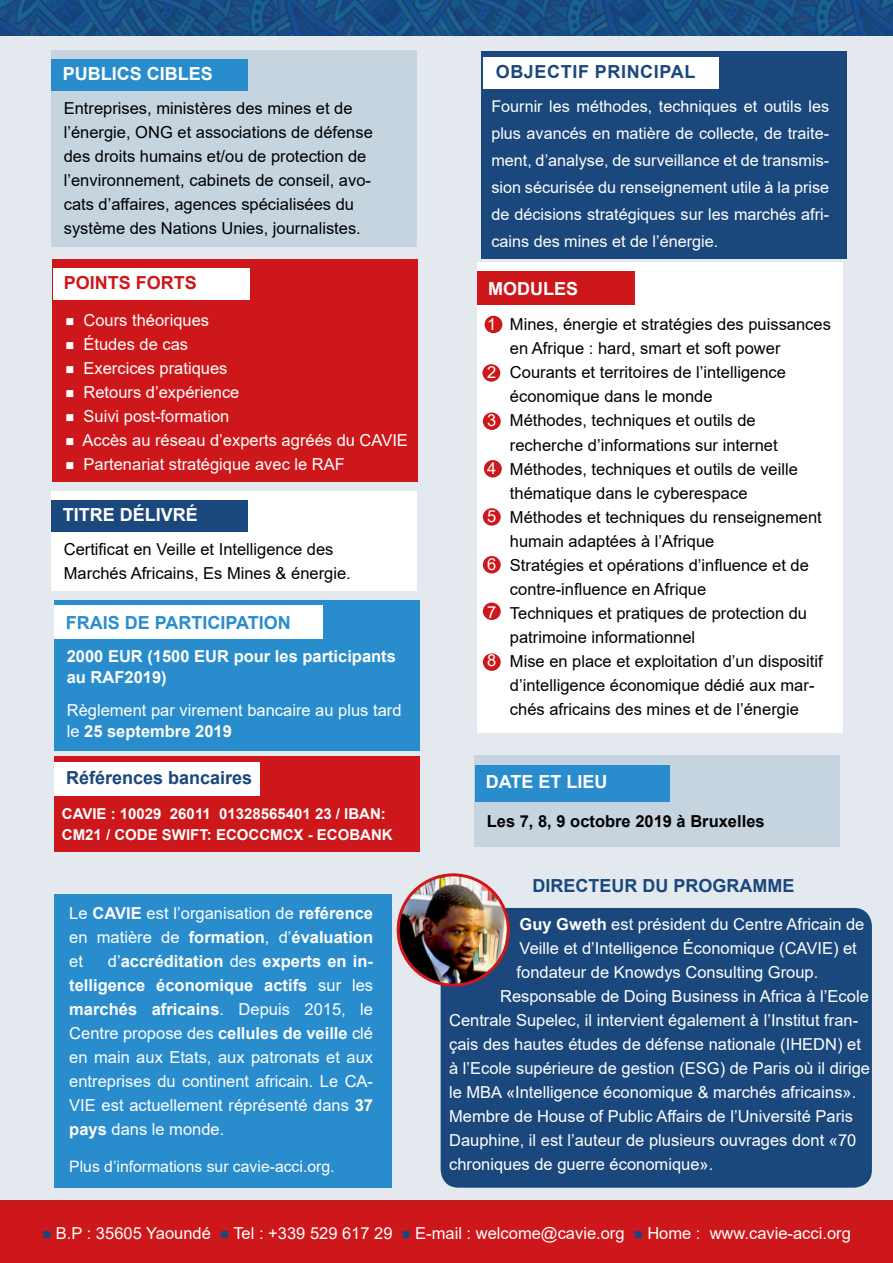
<style>
.page{position:relative;width:893px;height:1263px;background:#fff}
.page>*{position:absolute;margin:0;border:0;box-sizing:border-box;transform-origin:0 0}
.t1{font:700 18px "Arial";color:#fff}
.t2{font:700 18px "Arial";color:#1a487c}
.t3{font:700 18px "Arial";color:#298dcd}
.t4{font:700 18px "Arial";letter-spacing:.035em;color:#1a487c}
.t5{font:700 18px "Arial";color:#cd171a}
.t6{font:16.5px/24px "Arial";color:#fff;text-align:justify}
.t7{font:16.5px/24px "Arial";color:#000}
.t8{font:700 16.5px/21px "Arial";color:#fff}
.t9{font:700 16.5px "Arial";color:#000}
.t10{font:16.2px/27px "Arial";color:#fff;text-align:justify}
.t11{font:15.75px "Arial";color:#fff}
.t12{font:700 15px/21px "Arial";color:#fff}
.s1{font-weight:700}
.s2{color:#1a487c}
</style>
<div class="page">
<div style="left:0;top:1200px;width:893px;height:63px;background:#cd171a"></div>
<img style="left:0;top:0;width:893px;height:30px">
<div style="left:0;top:30px;width:893px;height:1170px;background:#e4e9ef"></div>
<div style="left:481px;top:51px;width:365px;height:208px;background:#1a487c"></div>
<div style="left:51px;top:50px;width:366px;height:197px;background:#c6d4e0"></div>
<div style="left:53px;top:259px;width:365px;height:223px;background:#cd171a"></div>
<div style="left:51px;top:491px;width:366px;height:100px;background:#fff"></div>
<div style="left:474px;top:755px;width:366px;height:91px;background:#c6d4e0"></div>
<div style="left:477px;top:262px;width:365px;height:471px;background:#fff"></div>
<div style="left:54px;top:756px;width:366px;height:95px;background:#cd171a"></div>
<div style="left:54px;top:601px;width:365px;height:150px;background:#298dcd"></div>
<div style="left:483px;top:57px;width:236px;height:31px;background:#fff"></div>
<div style="left:52px;top:59px;width:196px;height:32px;background:#298dcd"></div>
<div style="left:53px;top:268px;width:197px;height:32px;background:#fff"></div>
<div style="left:52px;top:500px;width:196px;height:31px;background:#1a487c"></div>
<div style="left:475px;top:765px;width:195px;height:37px;background:#298dcd"></div>
<div style="left:477px;top:271px;width:157px;height:33px;background:#cd171a"></div>
<div style="left:54px;top:763px;width:206px;height:33px;background:#fff"></div>
<div style="left:54px;top:605px;width:269px;height:34px;background:#fff"></div>
<div style="left:485px;top:316px;width:17px;height:17px;background:#cd171a;border-radius:50%"></div>
<div style="left:482px;top:364px;width:18px;height:18px;background:#cd171a;border-radius:50%"></div>
<div style="left:483px;top:412px;width:18px;height:18px;background:#cd171a;border-radius:50%"></div>
<div style="left:483px;top:508px;width:18px;height:18px;background:#cd171a;border-radius:50%"></div>
<div style="left:484px;top:460px;width:18px;height:17px;background:#cd171a;border-radius:50%"></div>
<div style="left:483px;top:556px;width:18px;height:17px;background:#cd171a;border-radius:50%"></div>
<div style="left:483px;top:653px;width:18px;height:18px;background:#cd171a;border-radius:50%"></div>
<div style="left:483px;top:602px;width:18px;height:18px;background:#cd171a;border-radius:50%"></div>
<div style="left:54px;top:894px;width:338px;height:294px;background:#298dcd"></div>
<div style="left:441px;top:908px;width:431px;height:280px;background:#1a487c;border-radius:18px"></div>
<img style="left:398px;top:875px;width:110px;height:110px;border-radius:55px">
<div style="left:397px;top:873px;width:113px;height:113px;border:3px solid #cd171a;border-radius:50%"></div>
<p class="t1" style="left:63px;top:61px;width:152px">PUBLICS CIBLES</p>
<p class="t4" style="left:496px;top:59px;width:201px">OBJECTIF PRINCIPAL</p>
<p class="t7" style="left:64px;top:96px;width:311px">Entreprises, ministères des mines et de l’énergie, ONG et associations de défense des droits humains et/ou de protection de l’environnement, cabinets de conseil, avo&shy;cats d’affaires, agences spécialisées du système des Nations Unies, journalistes.</p>
<p class="t5" style="left:64px;top:270px;width:135px">POINTS FORTS</p>
<p class="t6" style="left:65px;top:308px;width:145px">■ Cours théoriques</p>
<p class="t6" style="left:65px;top:332px;width:124px">■ Études de cas</p>
<p class="t6" style="left:65px;top:356px;width:164px">■ Exercices pratiques</p>
<p class="t6" style="left:65px;top:380px;width:176px">■ Retours d’expérience</p>
<p class="t6" style="left:65px;top:404px;width:165px">■ Suivi post-formation</p>
<p class="t6" style="left:65px;top:428px;width:344px">■ Accès au réseau d’experts agréés du CAVIE</p>
<p class="t6" style="left:65px;top:452px;width:281px">■ Partenariat stratégique avec le RAF</p>
<p class="t1" style="left:63px;top:502px;width:137px">TITRE DÉLIVRÉ</p>
<p class="t7" style="left:64px;top:537px;width:289px">Certificat en Veille et Intelligence des<br>Marchés Africains, Es Mines &amp; énergie.</p>
<p class="t3" style="left:66px;top:609px;width:227px">FRAIS DE PARTICIPATION</p>
<p class="t8" style="left:67px;top:645px;width:331px">2000 EUR (1500 EUR pour les participants au RAF2019)</p>
<p class="t6" style="left:67px;top:699px;width:336px;line-height:21px">Règlement par virement bancaire au plus tard le <span class="s1">25 septembre 2019</span></p>
<p class="t2" style="left:66px;top:765px;width:188px">Références bancaires</p>
<p class="t12" style="left:62px;top:804px;width:332px">CAVIE : 10029 26011 01328565401 23 / IBAN:<br>CM21 / CODE SWIFT: ECOCCMCX - ECOBANK</p>
<p class="t6" style="left:69px;top:901px;width:305px">Le <span class="s1">CAVIE</span> est l’organisation de <span class="s1">reférence </span>en matière de <span class="s1">formation</span>, d’<span class="s1">évaluation </span>et</p>
<p class="t6" style="left:69px;top:949px;width:305px;text-indent:39px">d’<span class="s1">accréditation</span> des <span class="s1">experts en in&shy;telligence économique actifs</span> sur les <span class="s1">marchés africains</span>. Depuis 2015, le Centre propose des <span class="s1">cellules de veille</span> clé en main aux Etats, aux patronats et aux entreprises du continent africain. Le CA-VIE est actuellement réprésenté dans <span class="s1">37 pays</span> dans le monde.</p>
<p class="t11" style="left:69px;top:1156px;width:267px">Plus d’informations sur cavie-acci.org.</p>
<p class="t10" style="left:491px;top:93px;width:339px">Fournir les méthodes, techniques et outils les plus avancés en matière de collecte, de traite&shy;ment, d’analyse, de surveillance et de transmis&shy;sion sécurisée du renseignement utile à la prise de décisions stratégiques sur les marchés afri&shy;cains des mines et de l’énergie.</p>
<p class="t1" style="left:488px;top:276px;width:91px">MODULES</p>
<p class="t6" style="left:487px;top:312px;width:11px">1</p>
<p class="t6" style="left:487px;top:360px;width:11px">2</p>
<p class="t6" style="left:487px;top:408px;width:11px">3</p>
<p class="t6" style="left:487px;top:456px;width:11px">4</p>
<p class="t6" style="left:487px;top:504px;width:11px">5</p>
<p class="t6" style="left:487px;top:552px;width:11px">6</p>
<p class="t6" style="left:487px;top:600px;width:11px">7</p>
<p class="t6" style="left:487px;top:648px;width:11px">8</p>
<p class="t7" style="left:510px;top:313px;width:322px">Mines, énergie et stratégies des puissances en Afrique : hard, smart et soft power Courants et territoires de l’intelligence économique dans le monde<br>Méthodes, techniques et outils de recherche d’informations sur internet Méthodes, techniques et outils de veille thématique dans le cyberespace<br>Méthodes et techniques du renseignement humain adaptées à l’Afrique<br>Stratégies et opérations d’influence et de contre-influence en Afrique<br>Techniques et pratiques de protection du patrimoine informationnel<br>Mise en place et exploitation d’un dispositif d’intelligence économique dédié aux mar&shy;chés africains des mines et de l’énergie</p>
<p class="t1" style="left:486px;top:768px;width:123px">DATE ET LIEU</p>
<p class="t9" style="left:487px;top:809px;width:279px">Les 7, 8, 9 octobre 2019 à Bruxelles</p>
<p class="t2" style="left:532px;top:873px;width:263px">DIRECTEUR DU PROGRAMME</p>
<p class="t6" style="left:520px;top:912px;width:346px"><span class="s1">Guy Gweth</span> est président du Centre Africain de</p>
<p class="t6" style="left:520px;top:936px;width:339px">Veille et d’Intelligence Économique (CAVIE) et</p>
<p class="t6" style="left:517px;top:960px;width:303px">fondateur de Knowdys Consulting Group.</p>
<p class="t6" style="left:500px;top:984px;width:370px">Responsable de Doing Business in Africa à l’Ecole</p>
<p class="t6" style="left:449px;top:1008px;width:411px">Centrale Supelec, il intervient également à l’Institut fran-</p>
<p class="t6" style="left:449px;top:1032px;width:413px">çais des hautes études de défense nationale (IHEDN) et</p>
<p class="t6" style="left:449px;top:1056px;width:422px">à l’Ecole supérieure de gestion (ESG) de Paris où il dirige</p>
<p class="t6" style="left:449px;top:1080px;width:409px">le MBA «Intelligence économique &amp; marchés africains».</p>
<p class="t6" style="left:449px;top:1104px;width:406px">Membre de House of Public Affairs de l’Université Paris</p>
<p class="t6" style="left:449px;top:1128px;width:409px">Dauphine, il est l’auteur de plusieurs ouvrages dont «70</p>
<p class="t6" style="left:449px;top:1152px;width:266px">chroniques de guerre économique».</p>
<p class="t6" style="left:42px;top:1220px;width:810px"><span class="s2">■</span> B.P : 35605 Yaoundé <span class="s2">■</span> Tel : +339 529 617 29 <span class="s2">■</span> E-mail : welcome@cavie.org <span class="s2">■</span> Home : www.cavie-acci.org</p>
</div>
